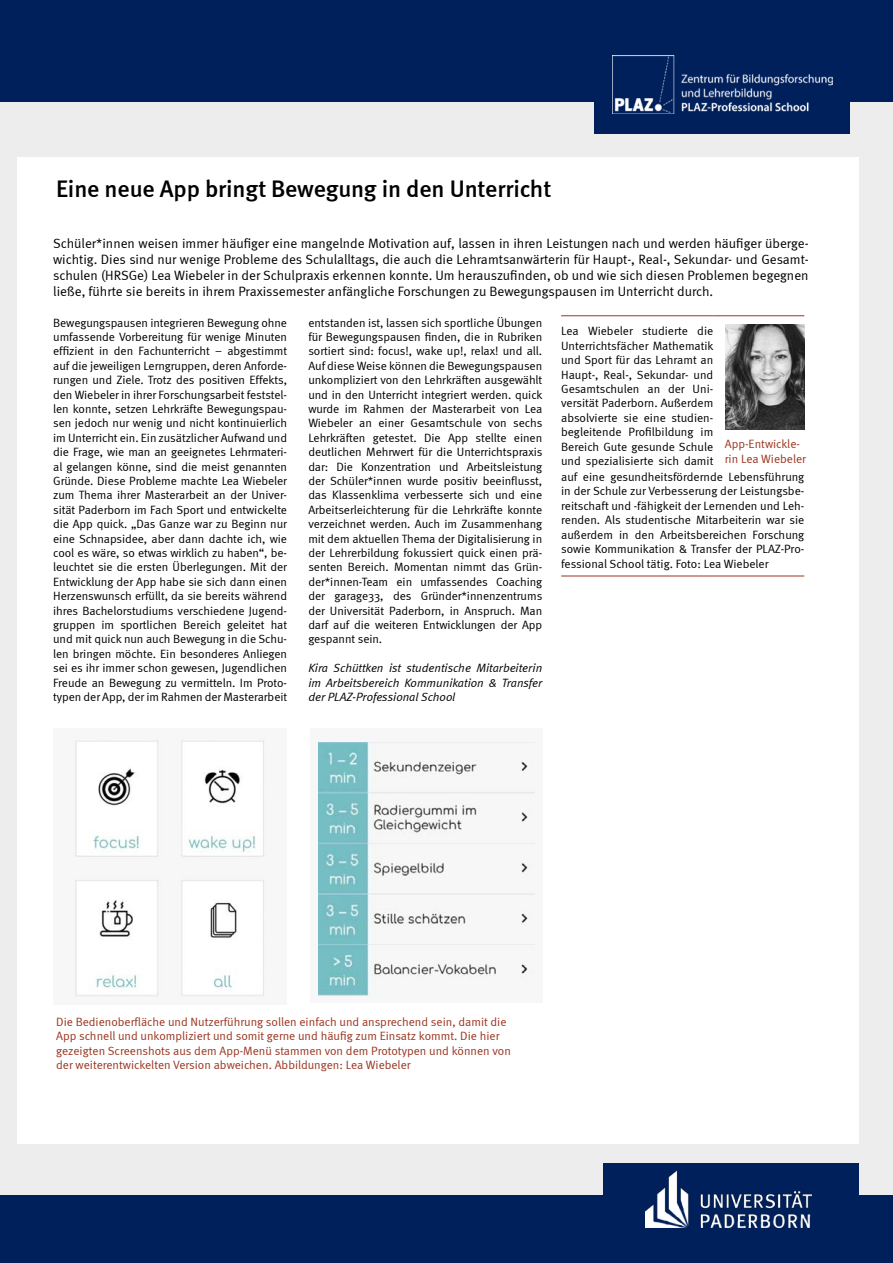
<style>
.page{position:relative;width:893px;height:1263px;background:#fff}
.page>*{position:absolute;margin:0;border:0;box-sizing:border-box;transform-origin:0 0}
.t1{font:500 24px "Meta";letter-spacing:-.005em;color:#000}
.t2{font:13.5px/16.2px "Meta Normal";letter-spacing:-.005em;color:#000;text-align:justify}
.t3{font:12px/14.4px "Meta Normal";letter-spacing:-.005em;color:#000;text-align:justify}
.t4{font:12px/14.4px "Meta Normal";color:#9b3520}
.t5{font:italic 12px/14.4px "Meta Normal";color:#000;text-align:justify}
</style>
<div class="page">
<div style="left:0;top:102px;width:893px;height:1093px;background:#ededed"></div>
<div style="left:604px;top:1163px;width:255px;height:64px;background:#00205b"></div>
<div style="left:595px;top:71px;width:255px;height:63px;background:#00205b"></div>
<div style="left:0;top:0;width:893px;height:102px;background:#00205b"></div>
<div style="left:0;top:1195px;width:893px;height:68px;background:#00205b"></div>
<img style="left:646px;top:1170px;width:165px;height:57px">
<img style="left:612px;top:55px;width:220px;height:58px">
<div style="left:17px;top:157px;width:842px;height:986px;background:#fff"></div>
<div style="left:310px;top:728px;width:232px;height:275px;background:#f7f7f7"></div>
<hr style="left:561px;top:315px;width:152px;height:1px;background:#9b3520">
<hr style="left:713px;top:315px;width:91px;height:1px;background:#9b3520">
<hr style="left:561px;top:576px;width:152px;height:1px;background:#9b3520">
<hr style="left:713px;top:576px;width:91px;height:1px;background:#9b3520">
<img style="left:726px;top:324px;width:78px;height:105px">
<img style="left:318px;top:742px;width:216px;height:254px">
<img style="left:75px;top:738px;width:191px;height:260px">
<h1 class="t1" style="left:56px;top:175px;width:497px">Eine neue App bringt Bewegung in den Unterricht</h1>
<p class="t2" style="left:53px;top:235px;width:757px">Schüler*innen weisen immer häufiger eine mangelnde Motivation auf, lassen in ihren Leistungen nach und werden häufiger überge&shy;wichtig. Dies sind nur wenige Probleme des Schulalltags, die auch die Lehramtsanwärterin für Haupt-, Real-, Sekundar- und Gesamt&shy;schulen (HRSGe) Lea Wiebeler in der Schulpraxis erkennen konnte. Um herauszufinden, ob und wie sich diesen Problemen begegnen ließe, führte sie bereits in ihrem Praxissemester anfängliche Forschungen zu Bewegungspausen im Unterricht durch.</p>
<p class="t3" style="left:561px;top:324px;width:154px">Lea Wiebeler studierte die Unterrichtsfächer Mathematik und Sport für das Lehramt an Haupt-, Real-, Sekundar- und Gesamtschulen an der Uni&shy;versität Paderborn. Außerdem absolvierte sie eine studien&shy;begleitende Profilbildung im Bereich Gute gesunde Schule und spezialisierte sich damit</p>
<p class="t3" style="left:561px;top:470px;width:245px">auf eine gesundheitsfördernde Lebensführung in der Schule zur Verbesserung der Leistungsbe&shy;reitschaft und -fähigkeit der Lernenden und Leh&shy;renden. Als studentische Mitarbeiterin war sie außerdem in den Arbeitsbereichen Forschung sowie Kommunikation &amp; Transfer der PLAZ-Pro&shy;fessional School tätig. Foto: Lea Wiebeler</p>
<p class="t3" style="left:53px;top:315px;width:235px">Bewegungspausen integrieren Bewegung ohne umfassende Vorbereitung für wenige Minuten effizient in den Fachunterricht – abgestimmt auf die jeweiligen Lerngruppen, deren Anforde&shy;rungen und Ziele. Trotz des positiven Effekts, den Wiebeler in ihrer Forschungsarbeit feststel&shy;len konnte, setzen Lehrkräfte Bewegungspau&shy;sen jedoch nur wenig und nicht kontinuierlich im Unterricht ein. Ein zusätzlicher Aufwand und die Frage, wie man an geeignetes Lehrmateri&shy;al gelangen könne, sind die meist genannten Gründe. Diese Probleme machte Lea Wiebeler zum Thema ihrer Masterarbeit an der Univer&shy;sität Paderborn im Fach Sport und entwickelte die App quick. „Das Ganze war zu Beginn nur eine Schnapsidee, aber dann dachte ich, wie cool es wäre, so etwas wirklich zu haben“, be&shy;leuchtet sie die ersten Überlegungen. Mit der Entwicklung der App habe sie sich dann einen Herzenswunsch erfüllt, da sie bereits während ihres Bachelorstudiums verschiedene Jugend&shy;gruppen im sportlichen Bereich geleitet hat und mit quick nun auch Bewegung in die Schu&shy;len bringen möchte. Ein besonderes Anliegen sei es ihr immer schon gewesen, Jugendlichen Freude an Bewegung zu vermitteln. Im Proto&shy;typen der App, der im Rahmen der Masterarbeit</p>
<p class="t3" style="left:308px;top:315px;width:236px">entstanden ist, lassen sich sportliche Übungen für Bewegungspausen finden, die in Rubriken sortiert sind: focus!, wake up!, relax! und all.<br>Auf diese Weise können die Bewegungspausen unkompliziert von den Lehrkräften ausgewählt und in den Unterricht integriert werden. quick wurde im Rahmen der Masterarbeit von Lea Wiebeler an einer Gesamtschule von sechs Lehrkräften getestet. Die App stellte einen deutlichen Mehrwert für die Unterrichtspraxis dar: Die Konzentration und Arbeitsleistung der Schüler*innen wurde positiv beeinflusst, das Klassenklima verbesserte sich und eine Arbeitserleichterung für die Lehrkräfte konnte verzeichnet werden. Auch im Zusammenhang mit dem aktuellen Thema der Digitalisierung in der Lehrerbildung fokussiert quick einen prä&shy;senten Bereich. Momentan nimmt das Grün&shy;der*innen-Team ein umfassendes Coaching der garage33, des Gründer*innenzentrums der Universität Paderborn, in Anspruch. Man darf auf die weiteren Entwicklungen der App gespannt sein.</p>
<p class="t4" style="left:725px;top:437px;width:83px">App-Entwickle&shy;rin Lea Wiebeler</p>
<p class="t5" style="left:308px;top:661px;width:236px">Kira Schüttken ist studentische Mitarbeiterin im Arbeitsbereich Kommunikation &amp; Transfer der PLAZ-Professional School</p>
<p class="t4" style="left:56px;top:1014px;width:456px">Die Bedienoberfläche und Nutzerführung sollen einfach und ansprechend sein, damit die App schnell und unkompliziert und somit gerne und häufig zum Einsatz kommt. Die hier gezeigten Screenshots aus dem App-Menü stammen von dem Prototypen und können von der weiterentwickelten Version abweichen. Abbildungen: Lea Wiebeler</p>
</div>
